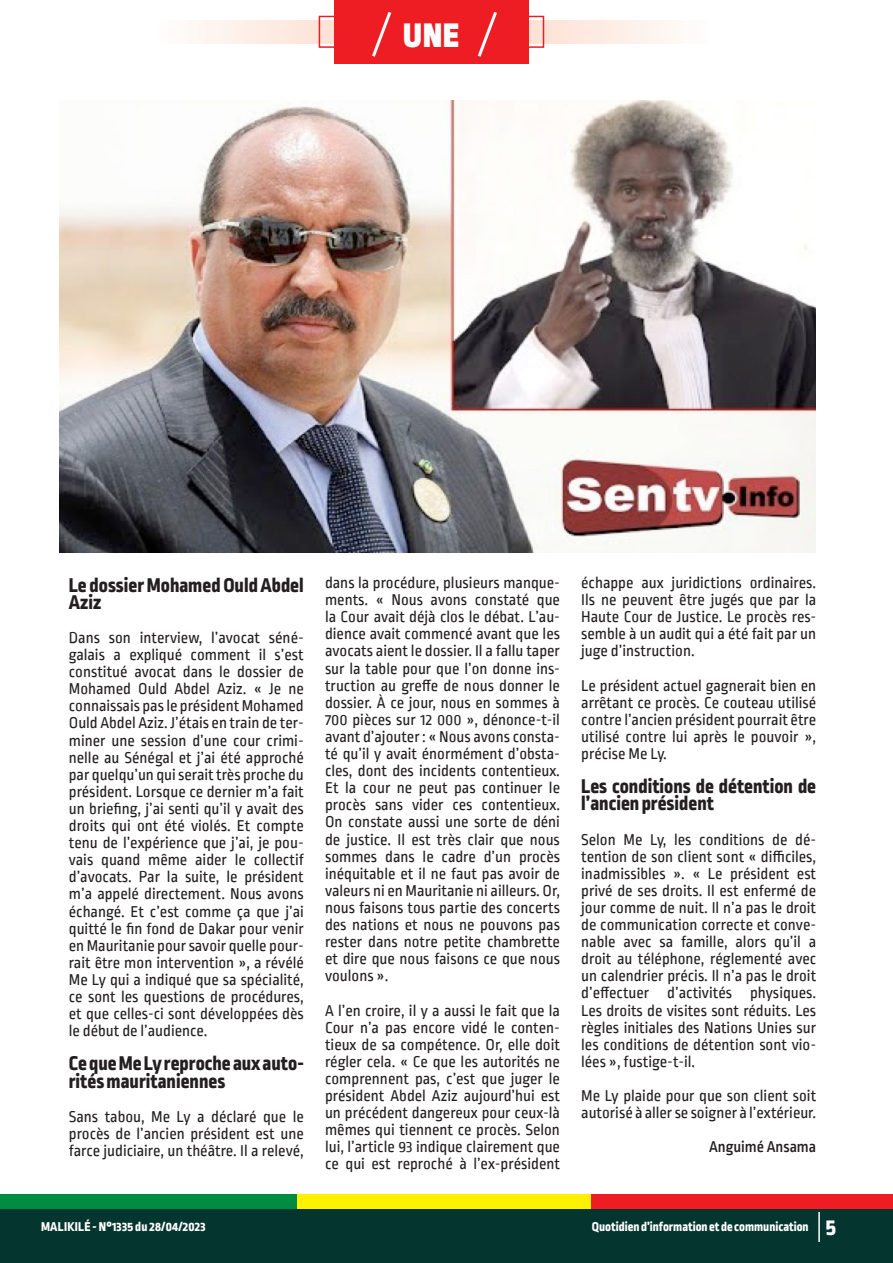
<style>
.page{position:relative;width:893px;height:1263px;background:#fff}
.page>*{position:absolute;margin:0;border:0;box-sizing:border-box;transform-origin:0 0}
.t1{font:900 36px "Ropa Sans Pro";color:#fff}
.t2{font:800 21px/17.1px "Ropa Sans Pro";color:#231f20}
.t3{font:16.5px/17.1px "Ropa Sans PTT";color:#231f20;text-align:justify}
.t4{font:500 16.5px "Ropa Sans Pro";color:#231f20}
.t5{font:800 13.5px "Ropa Sans Pro";color:#fff}
.t6{font:800 13.5px "Ropa Sans Pro";letter-spacing:.02em;color:#fff}
.s1{font-size:24px}
</style>
<div class="page">
<div style="left:0;top:1195px;width:297px;height:17px;background:#008b43"></div>
<div style="left:297px;top:1195px;width:297px;height:17px;background:#fff101"></div>
<div style="left:592px;top:1195px;width:301px;height:17px;background:#ee1d23"></div>
<div style="left:0;top:1209px;width:893px;height:54px;background:#05352f"></div>
<hr style="left:818px;top:1212px;width:2px;height:30px;background:#fff">
<svg style="left:196px;top:21px;width:476px;height:23px"></svg>
<div style="left:319px;top:16px;width:225px;height:32px;border:2px solid #ee1d23"></div>
<div style="left:334px;top:0;width:195px;height:64px;background:#ee1d23"></div>
<svg style="left:372px;top:11px;width:20px;height:46px"></svg>
<svg style="left:477px;top:11px;width:20px;height:46px"></svg>
<img style="left:60px;top:101px;width:755px;height:452px">
<p class="t1" style="left:403px;top:13px;width:57px">UNE</p>
<p class="t2" style="left:69px;top:577px;width:236px">Le dossier Mohamed Ould Abdel<br>Aziz</p>
<p class="t3" style="left:69px;top:630px;width:236px">Dans son interview, l’avocat séné&shy;galais a expliqué comment il s’est constitué avocat dans le dossier de Mohamed Ould Abdel Aziz. « Je ne connaissais pas le président Mohamed Ould Abdel Aziz. J’étais en train de ter&shy;miner une session d’une cour crimi&shy;nelle au Sénégal et j’ai été approché par quelqu’un qui serait très proche du président. Lorsque ce dernier m’a fait un briefing, j’ai senti qu’il y avait des droits qui ont été violés. Et compte tenu de l’expérience que j’ai, je pou&shy;vais quand même aider le collectif d’avocats. Par la suite, le président m’a appelé directement. Nous avons échangé. Et c’est comme ça que j’ai quitté le fin fond de Dakar pour venir en Mauritanie pour savoir quelle pour&shy;rait être mon intervention », a révélé Me Ly qui a indiqué que sa spécialité, ce sont les questions de procédures, et que celles-ci sont développées dès le début de l’audience.</p>
<p class="t2" style="left:69px;top:1056px;width:236px">Ce que Me Ly reproche aux auto&shy;rités mauritaniennes</p>
<p class="t3" style="left:69px;top:1109px;width:236px">Sans tabou, Me Ly a déclaré que le procès de l’ancien président est une farce judiciaire, un théâtre. Il a relevé,</p>
<p class="t3" style="left:325px;top:575px;width:236px">dans la procédure, plusieurs manque&shy;ments. « Nous avons constaté que la Cour avait déjà clos le débat. L’au&shy;dience avait commencé avant que les avocats aient le dossier. Il a fallu taper sur la table pour que l’on donne ins&shy;truction au greffe de nous donner le dossier. À ce jour, nous en sommes à 700 pièces sur 12 000 », dénonce-t-il avant d’ajouter : « Nous avons consta&shy;té qu’il y avait énormément d’obsta&shy;cles, dont des incidents contentieux.<br>Et la cour ne peut pas continuer le procès sans vider ces contentieux.<br>On constate aussi une sorte de déni de justice. Il est très clair que nous sommes dans le cadre d’un procès inéquitable et il ne faut pas avoir de valeurs ni en Mauritanie ni ailleurs. Or, nous faisons tous partie des concerts des nations et nous ne pouvons pas rester dans notre petite chambrette et dire que nous faisons ce que nous voulons ».</p>
<p class="t3" style="left:325px;top:1003px;width:236px">A l’en croire, il y a aussi le fait que la Cour n’a pas encore vidé le conten&shy;tieux de sa compétence. Or, elle doit régler cela. « Ce que les autorités ne comprennent pas, c’est que juger le président Abdel Aziz aujourd’hui est un précédent dangereux pour ceux-là mêmes qui tiennent ce procès. Selon lui, l’article 93 indique clairement que ce qui est reproché à l’ex-président</p>
<p class="t3" style="left:581px;top:575px;width:236px">échappe aux juridictions ordinaires.<br>Ils ne peuvent être jugés que par la Haute Cour de Justice. Le procès res&shy;semble à un audit qui a été fait par un juge d’instruction.</p>
<p class="t3" style="left:581px;top:678px;width:236px">Le président actuel gagnerait bien en arrêtant ce procès. Ce couteau utilisé contre l’ancien président pourrait être utilisé contre lui après le pouvoir », précise Me Ly.</p>
<p class="t2" style="left:581px;top:779px;width:236px">Les conditions de détention de l’ancien président</p>
<p class="t3" style="left:581px;top:832px;width:236px">Selon Me Ly, les conditions de dé&shy;tention de son client sont « difficiles, inadmissibles ». « Le président est privé de ses droits. Il est enfermé de jour comme de nuit. Il n’a pas le droit de communication correcte et conve&shy;nable avec sa famille, alors qu’il a droit au téléphone, réglementé avec un calendrier précis. Il n’a pas le droit d’effectuer d’activités physiques.<br>Les droits de visites sont réduits. Les règles initiales des Nations Unies sur les conditions de détention sont vio&shy;lées », fustige-t-il.</p>
<p class="t3" style="left:581px;top:1088px;width:236px">Me Ly plaide pour que son client soit autorisé à aller se soigner à l’extérieur.</p>
<p class="t4" style="left:709px;top:1138px;width:109px">Anguimé Ansama</p>
<p class="t6" style="left:41px;top:1219px;width:166px">MALIKILÉ - N°1335 du 28/04/2023</p>
<p class="t5" style="left:592px;top:1219px;width:246px">Quotidien d’information et de communication <span class="s1">5</span></p>
</div>
